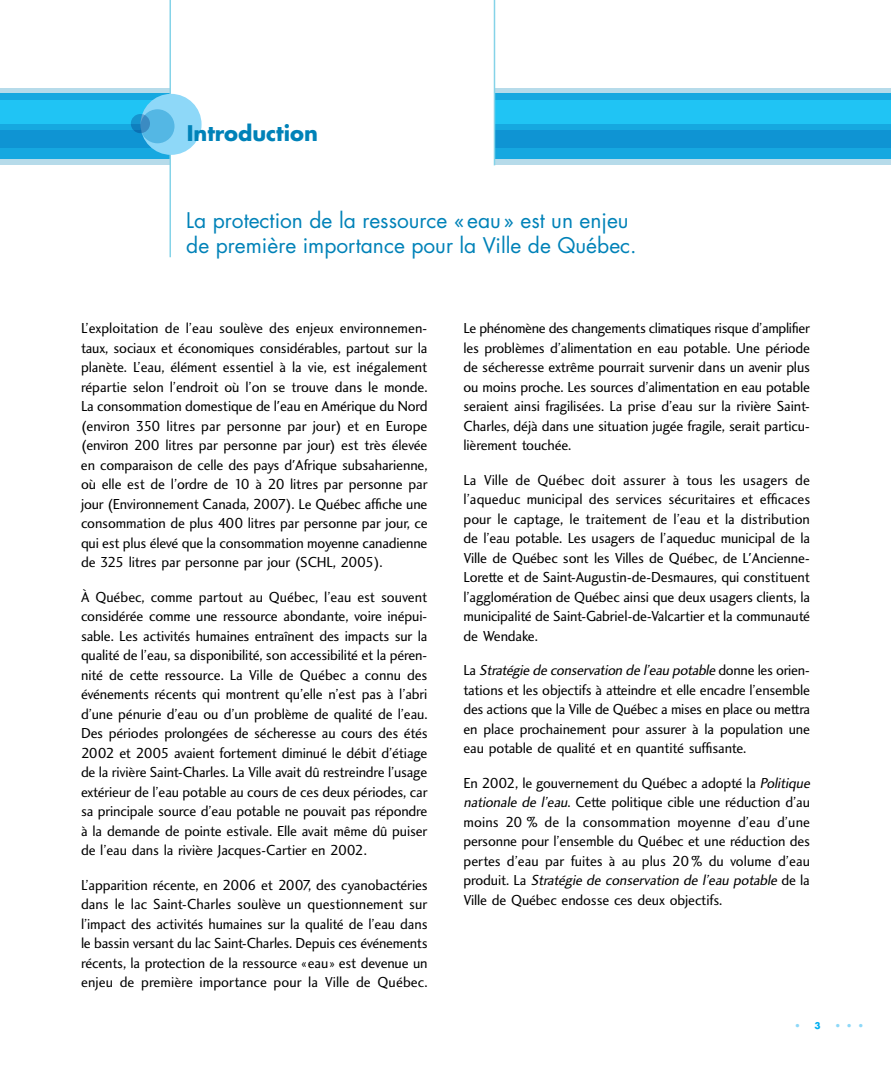
<style>
.page{position:relative;width:891px;height:1080px;background:#fff}
.page>*{position:absolute;margin:0;border:0;box-sizing:border-box;transform-origin:0 0}
.t1{font:21px/25.5px "Futura";color:#0082b8}
.t2{font:700 21px "Futura";color:#0082b8}
.t3{font:15px/19.5px "Charlotte Sans Book Plain";letter-spacing:-.01em;color:#000;text-align:justify}
.t4{font:700 9px "Futura";color:#8ed8f8}
.s1{font-style:italic}
.s2{color:#00aeef}
</style>
<div class="page">
<div style="left:0;top:93px;width:891px;height:66px;background:#20c4f4"></div>
<svg style="left:0;top:124px;width:891px;height:41px;background:#40b5e2"></svg>
<svg style="left:0;top:88px;width:891px;height:12px;background:#59bde4"></svg>
<div style="left:0;top:130px;width:891px;height:18px;background:#0f94d3"></div>
<div style="left:171px;top:69px;width:323px;height:105px;background:#fff"></div>
<hr style="left:494px;top:0;width:1px;height:165px;background:#85d3e8">
<hr style="left:170px;top:0;width:1px;height:257px;background:#85d3e8">
<div style="left:141px;top:94px;width:61px;height:61px;background:#8ed8f8;border-radius:50%"></div>
<div style="left:140px;top:109px;width:35px;height:34px;background:#54b7e4;border-radius:50%"></div>
<svg style="left:131px;top:114px;width:19px;height:19px"></svg>
<h1 class="t2" style="left:187px;top:119px;width:133px">Introduction</h1>
<h1 class="t1" style="left:186px;top:207px;width:452px">La protection de la ressource «eau» est un enjeu de première importance pour la Ville de Québec.</h1>
<p class="t3" style="left:81px;top:318px;width:348px">L’exploitation de l’eau soulève des enjeux environnemen&shy;taux, sociaux et économiques considérables, partout sur la planète. L’eau, élément essentiel à la vie, est inégalement répartie selon l’endroit où l’on se trouve dans le monde.<br>La -consommation domestique de l'eau en Amérique du Nord (environ 350 litres par personne par jour) et en Europe (environ 200 litres par personne par jour) est très élevée en comparaison de celle des pays d'Afrique subsaharienne, où elle est de l’ordre de 10 à 20 litres par personne par jour (Environnement Canada, 2007). Le Québec affiche une consommation de plus 400 litres par personne par jour, ce qui est plus élevé que la consommation moyenne canadienne de 325 litres par personne par jour (SCHL, 2005).</p>
<p class="t3" style="left:81px;top:587px;width:348px">À Québec, comme partout au Québec, l’eau est souvent considérée comme une ressource abondante, voire inépui&shy;sable. Les activités humaines entraînent des impacts sur la qualité de l’eau, sa disponibilité, son accessibilité et la péren&shy;nité de cette ressource. La Ville de Québec a connu des événements récents qui montrent qu’elle n’est pas à l’abri d’une pénurie d’eau ou d’un problème de qualité de l’eau.<br>Des périodes prolongées de sécheresse au cours des étés 2002 et 2005 avaient fortement diminué le débit d’étiage de la rivière Saint-Charles. La Ville avait dû restreindre l’usage extérieur de l’eau potable au cours de ces deux périodes, car sa principale source d’eau potable ne pouvait pas répondre à la demande de pointe estivale. Elle avait même dû puiser de l’eau dans la rivière Jacques-Cartier en 2002.</p>
<p class="t3" style="left:81px;top:875px;width:348px">L’apparition récente, en 2006 et 2007, des cyanobactéries dans le lac Saint-Charles soulève un questionnement sur l’impact des activités humaines sur la qualité de l’eau dans le bassin versant du lac Saint-Charles. Depuis ces événements récents, la protection de la ressource «eau» est devenue un enjeu de première importance pour la Ville de Québec.</p>
<p class="t3" style="left:464px;top:318px;width:348px">Le phénomène des changements climatiques risque d’amplifier les problèmes d’alimentation en eau potable. Une période de sécheresse extrême pourrait survenir dans un avenir plus ou moins proche. Les sources d’alimentation en eau potable seraient ainsi fragilisées. La prise d’eau sur la rivière Saint-Charles, déjà dans une situation jugée fragile, serait particu&shy;lièrement touchée.</p>
<p class="t3" style="left:464px;top:470px;width:348px">La Ville de Québec doit assurer à tous les usagers de l’aqueduc municipal des services sécuritaires et efficaces pour le captage, le traitement de l’eau et la distribution de l’eau potable. Les usagers de l’aqueduc municipal de la Ville de Québec sont les Villes de Québec, de L'Ancienne-Lorette et de Saint-Augustin-de-Desmaures, qui constituent l’agglomération de Québec ainsi que deux usagers clients, la municipalité de Saint-Gabriel-de-Valcartier et la communauté de Wendake.</p>
<p class="t3" style="left:464px;top:660px;width:348px">L a <span class="s1">Stratégiedeconservationdel’eaupotable</span>d o n n e l e s o r i e n - tations et les objectifs à atteindre et elle encadre l’ensemble des actions que la Ville de Québec a mises en place ou mettra en place prochainement pour assurer à la population une eau potable de qualité et en quantité suffisante.</p>
<p class="t3" style="left:463px;top:773px;width:361px;text-align:left">En 2002, le gouvernement du Québec a adopté la <span class="s1">Politique nationaledel’eau</span>. Cette politique cible une réduction d’au moins 20 % de la consommation moyenne d’eau d’une personne pour l’ensemble du Québec et une réduction des pertes d’eau par fuites à au plus 20% du volume d’eau<br>p ro d u i t . L a <span class="s1">Stratégiedeconservationdel’eaupotable</span>d e l a Ville de Québec endosse ces deux objectifs.</p>
<p class="t4" style="left:795px;top:1019px;width:28px">• <span class="s2">3</span></p>
<p class="t4" style="left:835px;top:1019px;width:31px">•••</p>
</div>
